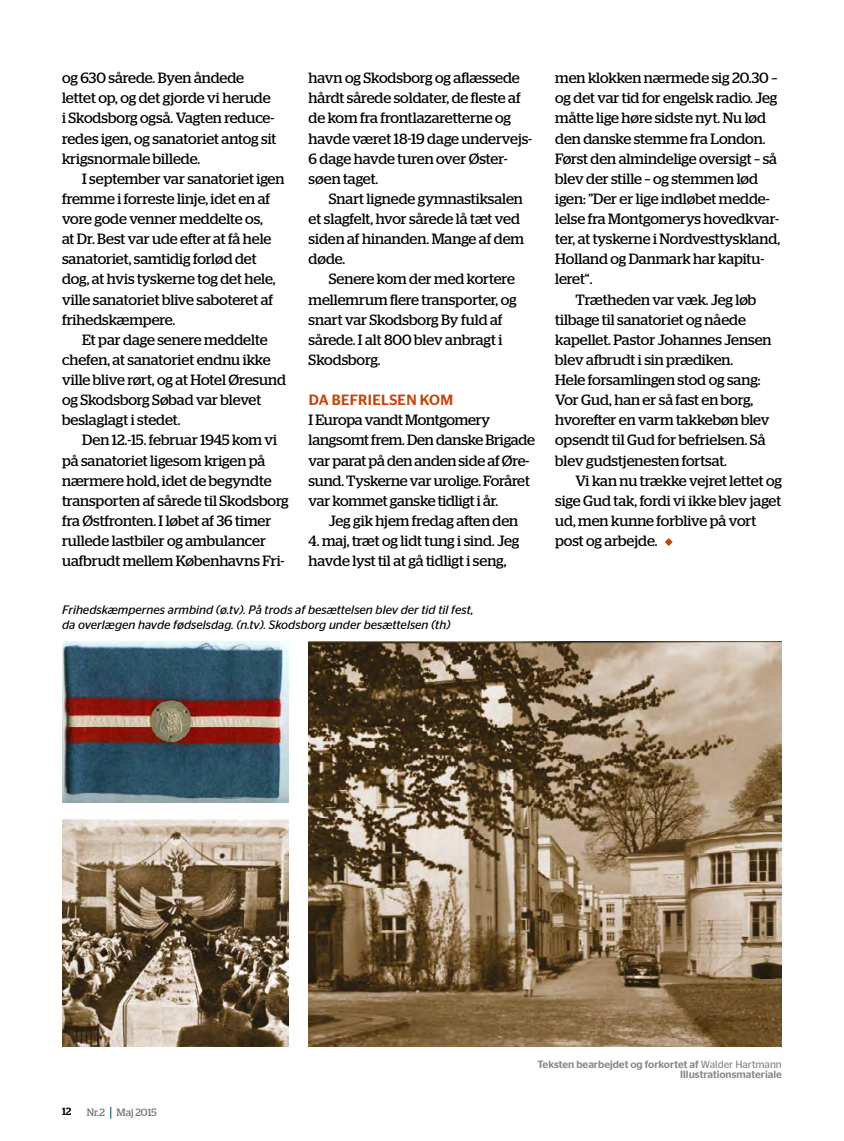
<style>
.page{position:relative;width:844px;height:1141px;background:#fff}
.page>*{position:absolute;margin:0;border:0;box-sizing:border-box;transform-origin:0 0}
.t1{font:14.88px/20.1px "Stag";letter-spacing:-.005em;color:#000}
.t2{font:500 14.88px "Stag Sans";letter-spacing:.02em;color:#c54409}
.t3{font:italic 12.25px/14.9px "Stag Sans";color:#000}
.t4{font:500 10.5px/10.5px "Stag Sans";color:#878787;text-align:right}
.t5{font:10.5px "Stag";color:#706f6f}
.t6{font:500 10.5px "Stag";color:#000}
.s1{font-weight:400}
</style>
<div class="page">
<svg style="left:110px;top:1107px;width:1px;height:12px"></svg>
<svg style="left:665px;top:538px;width:7px;height:8px"></svg>
<img style="left:308px;top:641px;width:473px;height:406px">
<img style="left:62px;top:641px;width:227px;height:161px">
<img style="left:62px;top:820px;width:227px;height:227px">
<p class="t1" style="left:62px;top:68px;width:216px">og 630 sårede. Byen åndede lettet op, og det gjorde vi herude i Skodsborg også. Vagten reduce&shy;redes igen, og sanatoriet antog sit krigsnormale billede.</p>
<p class="t1" style="left:62px;top:168px;width:224px;text-indent:20px">I september var sanatoriet igen fremme i forreste linje, idet en af vore gode venner meddelte os,<br>at Dr. Best var ude efter at få hele sanatoriet, samtidig forlød det dog, at hvis tyskerne tog det hele, ville sanatoriet blive saboteret af frihedskæmpere.</p>
<p class="t1" style="left:62px;top:329px;width:225px;text-indent:20px">Et par dage senere meddelte chefen, at sanatoriet endnu ikke ville blive rørt, og at Hotel Øresund og Skodsborg Søbad var blevet beslaglagt i stedet.</p>
<p class="t1" style="left:62px;top:430px;width:228px;text-indent:20px">Den 12.-15. februar 1945 kom vi på sanatoriet ligesom krigen på nærmere hold, idet de begyndte transporten af sårede til Skodsborg fra Østfronten. I løbet af 36 timer rullede lastbiler og ambulancer uafbrudt mellem Københavns Fri-</p>
<p class="t1" style="left:308px;top:68px;width:225px">havn og Skodsborg og aflæssede hårdt sårede soldater, de fleste af de kom fra frontlazaretterne og havde været 18-19 dage undervejs-<br>6 dage havde turen over Øster&shy;søen taget.</p>
<p class="t1" style="left:308px;top:188px;width:217px;text-indent:20px">Snart lignede gymnastiksalen et slagfelt, hvor sårede lå tæt ved siden af hinanden. Mange af dem døde.</p>
<p class="t1" style="left:308px;top:269px;width:209px;text-indent:20px">Senere kom der med kortere mellemrum flere transporter, og snart var Skodsborg By fuld af sårede. I alt 800 blev anbragt i<br>Skodsborg.</p>
<p class="t2" style="left:309px;top:391px;width:146px">DA BEFRIELSEN KOM</p>
<p class="t1" style="left:308px;top:410px;width:228px">I Europa vandt Montgomery langsomt frem. Den danske Brigade var parat på den anden side af Øre&shy;sund. Tyskerne var urolige. Foråret var kommet ganske tidligt i år.</p>
<p class="t1" style="left:329px;top:510px;width:191px">Jeg gik hjem fredag aften den</p>
<p class="t1" style="left:308px;top:531px;width:212px">4. maj, træt og lidt tung i sind. Jeg havde lyst til at gå tidligt i seng,</p>
<p class="t3" style="left:62px;top:602px;width:413px">Frihedskæmpernes armbind (ø.tv). På trods af besættelsen blev der tid til fest, da overlægen havde fødselsdag. (n.tv). Skodsborg under besættelsen (th)</p>
<p class="t1" style="left:555px;top:68px;width:224px">men klokken nærmede sig 20.30 –</p>
<p class="t1" style="left:555px;top:88px;width:224px">og det var tid for engelsk radio. Jeg</p>
<p class="t1" style="left:555px;top:108px;width:212px">måtte lige høre sidste nyt. Nu lød</p>
<p class="t1" style="left:555px;top:128px;width:212px">den danske stemme fra London.</p>
<p class="t1" style="left:555px;top:148px;width:223px">Først den almindelige oversigt – så</p>
<p class="t1" style="left:555px;top:168px;width:204px">blev der stille – og stemmen lød</p>
<p class="t1" style="left:555px;top:188px;width:216px">igen: ”Der er lige indløbet medde-</p>
<p class="t1" style="left:555px;top:209px;width:225px">lelse fra Montgomerys hovedkvar-</p>
<p class="t1" style="left:555px;top:229px;width:226px">ter, at tyskerne i Nordvesttyskland,</p>
<p class="t1" style="left:555px;top:249px;width:211px">Holland og Danmark har kapitu-</p>
<p class="t1" style="left:555px;top:269px;width:39px">leret“.</p>
<p class="t1" style="left:575px;top:289px;width:182px">Trætheden var væk. Jeg løb</p>
<p class="t1" style="left:555px;top:309px;width:192px">tilbage til sanatoriet og nåede</p>
<p class="t1" style="left:555px;top:329px;width:218px">kapellet. Pastor Johannes Jensen</p>
<p class="t1" style="left:555px;top:349px;width:179px">blev afbrudt i sin prædiken.</p>
<p class="t1" style="left:555px;top:370px;width:207px">Hele forsamlingen stod og sang:</p>
<p class="t1" style="left:555px;top:390px;width:199px">Vor Gud, han er så fast en borg,</p>
<p class="t1" style="left:555px;top:410px;width:216px">hvorefter en varm takkebøn blev</p>
<p class="t1" style="left:555px;top:430px;width:212px">opsendt til Gud for befrielsen. Så</p>
<p class="t1" style="left:555px;top:450px;width:173px">blev gudstjenesten fortsat.</p>
<p class="t1" style="left:575px;top:470px;width:208px">Vi kan nu trække vejret lettet og</p>
<p class="t1" style="left:555px;top:490px;width:227px">sige Gud tak, fordi vi ikke blev jaget</p>
<p class="t1" style="left:555px;top:510px;width:202px">ud, men kunne forblive på vort</p>
<p class="t1" style="left:555px;top:531px;width:104px">post og arbejde.</p>
<p class="t6" style="left:62px;top:1105px;width:11px">12</p>
<p class="t5" style="left:87px;top:1106px;width:71px">Nr.2 Maj 2015</p>
<p class="t4" style="left:537px;top:1059px;width:246px">Teksten bearbejdet og forkortet af <span class="s1">Walder Hartmann<br></span>Illustrationsmateriale</p>
</div>
